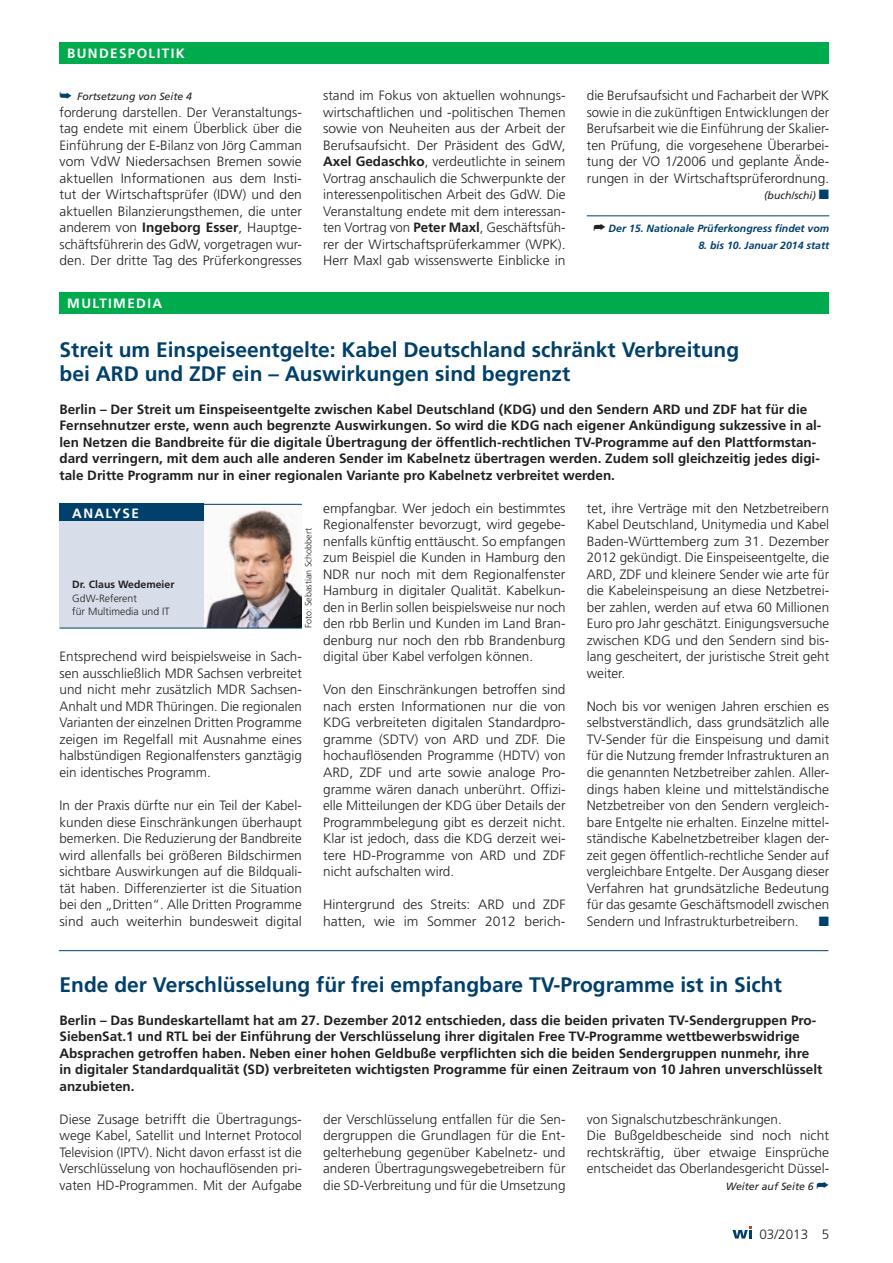
<style>
.page{position:relative;width:893px;height:1263px;background:#fff}
.page>*{position:absolute;margin:0;border:0;box-sizing:border-box;transform-origin:0 0}
.t1{font:700 21px/24px "Frutiger";color:#00406a}
.t2{font:300 13.5px/16.5px "Frutiger";color:#231f20;text-align:justify}
.t3{font:700 13.5px/16.5px "Frutiger";color:#231f20}
.t4{font:700 13.5px "Frutiger";letter-spacing:.1em;color:#fff}
.t5{font:13.5px "Zapf Dingbats";color:#00406a}
.t6{font:italic 700 10.5px "Frutiger";color:#00406a}
.t7{font:italic 10.5px "Frutiger";color:#231f20}
.t8{font:300 10.5px/13.5px "Frutiger";color:#231f20}
.t9{font:700 10.5px "Frutiger";color:#231f20}
.t10{font:300 9px "Frutiger";color:#231f20}
.s1{color:#00406a}
.s2{font-weight:700}
.s3{color:#231f20}
</style>
<div class="page">
<hr style="left:587px;top:215px;width:242px;height:1px;background:#00406a">
<div style="left:59px;top:43px;width:769px;height:21px;background:#00ab4d"></div>
<div style="left:59px;top:293px;width:769px;height:21px;background:#00ab4d"></div>
<hr style="left:59px;top:950px;width:769px;height:1px;background:#00406a">
<div style="left:60px;top:504px;width:149px;height:124px;background:#d7dee9"></div>
<div style="left:60px;top:504px;width:144px;height:17px;background:#00406a"></div>
<img style="left:204px;top:505px;width:98px;height:123px">
<hr style="left:60px;top:628px;width:242px;height:1px;background:#00406a">
<hr style="left:60px;top:504px;width:242px;height:1px;background:#00406a">
<svg style="left:732px;top:1226px;width:20px;height:12px"></svg>
<p class="t4" style="left:67px;top:46px;width:42px">Bundesp</p>
<p class="t4" style="left:137px;top:46px;width:42px">olitik</p>
<p class="t7" style="left:60px;top:91px;width:134px"><span class="s1">➥</span> Fortsetzung von Seite 4</p>
<p class="t2" style="left:60px;top:104px;width:244px">forderung darstellen. Der Veranstaltungs&shy;tag endete mit einem Überblick über die Einführung der E-Bilanz von Jörg Camman vom VdW Niedersachsen Bremen sowie aktuellen Informationen aus dem Insti&shy;tut der Wirtschaftsprüfer (IDW) und den aktuellen Bilanzierungsthemen, die unter anderem von <span class="s2">Ingeborg Esser</span>, Hauptge&shy;schäftsführerin des GdW, vorgetragen wur&shy;den. Der dritte Tag des Prüferkongresses</p>
<p class="t4" style="left:67px;top:296px;width:51px">Multimedia</p>
<p class="t2" style="left:323px;top:88px;width:244px">stand im Fokus von aktuellen wohnungs&shy;wirtschaftlichen und -politischen Themen sowie von Neuheiten aus der Arbeit der Berufsaufsicht. Der Präsident des GdW, <span class="s2">Axel Gedaschko</span>, verdeutlichte in seinem Vortrag anschaulich die Schwerpunkte der interessenpolitischen Arbeit des GdW. Die Veranstaltung endete mit dem interessan&shy;ten Vortrag von <span class="s2">Peter Maxl</span>, Geschäftsfüh&shy;rer der Wirtschaftsprüferkammer (WPK).<br>Herr Maxl gab wissenswerte Einblicke in</p>
<p class="t2" style="left:587px;top:88px;width:244px">die Berufsaufsicht und Facharbeit der WPK sowie in die zukünftigen Entwicklungen der Berufsarbeit wie die Einführung der Skalier&shy;ten Prüfung, die vorgesehene Überarbei&shy;tung der VO 1/2006 und geplante Ände&shy;rungen in der Wirtschaftsprüferordnung.</p>
<p class="t7" style="left:764px;top:190px;width:67px">(buch/schi) <span class="s1">■</span></p>
<p class="t6" style="left:593px;top:223px;width:237px"><span class="s3">➦</span> Der 15. Nationale Prüferkongress findet vom</p>
<p class="t6" style="left:698px;top:239px;width:132px">8. bis 10. Januar 2014 statt</p>
<h1 class="t1" style="left:60px;top:338px;width:681px">Streit um Einspeiseentgelte: Kabel Deutschland schränkt Verbreitung bei ARD und ZDF ein – Auswirkungen sind begrenzt</h1>
<p class="t3" style="left:60px;top:401px;width:763px">Berlin – Der Streit um Einspeiseentgelte zwischen Kabel Deutschland (KDG) und den Sendern ARD und ZDF hat für die Fernsehnutzer erste, wenn auch begrenzte Auswirkungen. So wird die KDG nach eigener Ankündigung sukzessive in al&shy;len Netzen die Bandbreite für die digitale Übertragung der öffentlich-rechtlichen TV-Programme auf den Plattformstan&shy;dard verringern, mit dem auch alle anderen Sender im Kabelnetz übertragen werden. Zudem soll gleichzeitig jedes digi&shy;tale Dritte Programm nur in einer regionalen Variante pro Kabelnetz verbreitet werden.</p>
<p class="t4" style="left:72px;top:505px;width:59px">Analyse</p>
<p class="t9" style="left:72px;top:578px;width:104px">Dr. Claus Wedemeier</p>
<p class="t8" style="left:72px;top:591px;width:99px">GdW-Referent<br>für Multimedia und IT</p>
<p class="t10" style="left:303px;top:628px;width:102px;rotate:-90deg">Foto: Sebastian Schobbert</p>
<p class="t2" style="left:60px;top:649px;width:244px">Entsprechend wird beispielsweise in Sach&shy;sen ausschließlich MDR Sachsen verbreitet und nicht mehr zusätzlich MDR Sachsen-Anhalt und MDR Thüringen. Die regionalen Varianten der einzelnen Dritten Programme zeigen im Regelfall mit Ausnahme eines halbstündigen Regionalfensters ganztägig ein identisches Programm.</p>
<p class="t2" style="left:60px;top:797px;width:244px">In der Praxis dürfte nur ein Teil der Kabel&shy;kunden diese Einschränkungen überhaupt bemerken. Die Reduzierung der Bandbreite wird allenfalls bei größeren Bildschirmen sichtbare Auswirkungen auf die Bildquali&shy;tät haben. Differenzierter ist die Situation bei den „Dritten“. Alle Dritten Programme sind auch weiterhin bundesweit digital</p>
<p class="t2" style="left:323px;top:500px;width:244px">empfangbar. Wer jedoch ein bestimmtes Regionalfenster bevorzugt, wird gegebe&shy;nenfalls künftig enttäuscht. So empfangen zum Beispiel die Kunden in Hamburg den NDR nur noch mit dem Regionalfenster Hamburg in digitaler Qualität. Kabelkun&shy;den in Berlin sollen beispielsweise nur noch den rbb Berlin und Kunden im Land Bran&shy;denburg nur noch den rbb Brandenburg digital über Kabel verfolgen können.</p>
<p class="t2" style="left:323px;top:682px;width:244px">Von den Einschränkungen betroffen sind nach ersten Informationen nur die von KDG verbreiteten digitalen Standardpro&shy;gramme (SDTV) von ARD und ZDF. Die hochauflösenden Programme (HDTV) von ARD, ZDF und arte sowie analoge Pro&shy;gramme wären danach unberührt. Offizi&shy;elle Mitteilungen der KDG über Details der Programmbelegung gibt es derzeit nicht.<br>Klar ist jedoch, dass die KDG derzeit wei&shy;tere HD-Programme von ARD und ZDF nicht aufschalten wird.</p>
<p class="t2" style="left:323px;top:896px;width:244px">Hintergrund des Streits: ARD und ZDF hatten, wie im Sommer 2012 berich-</p>
<p class="t2" style="left:587px;top:500px;width:244px">tet, ihre Verträge mit den Netzbetreibern Kabel Deutschland, Unitymedia und Kabel Baden-Württemberg zum 31. Dezember 2012 gekündigt. Die Einspeiseentgelte, die ARD, ZDF und kleinere Sender wie arte für die Kabeleinspeisung an diese Netzbetrei&shy;ber zahlen, werden auf etwa 60 Millionen Euro pro Jahr geschätzt. Einigungsversuche zwischen KDG und den Sendern sind bis&shy;lang gescheitert, der juristische Streit geht weiter.</p>
<p class="t2" style="left:587px;top:698px;width:244px">Noch bis vor wenigen Jahren erschien es selbstverständlich, dass grundsätzlich alle TV-Sender für die Einspeisung und damit für die Nutzung fremder Infrastrukturen an die genannten Netzbetreiber zahlen. Aller&shy;dings haben kleine und mittelständische Netzbetreiber von den Sendern vergleich&shy;bare Entgelte nie erhalten. Einzelne mittel&shy;ständische Kabelnetzbetreiber klagen der&shy;zeit gegen öffentlich-rechtliche Sender auf vergleichbare Entgelte. Der Ausgang dieser Verfahren hat grundsätzliche Bedeutung für das gesamte Geschäftsmodell zwischen Sendern und Infrastrukturbetreibern.</p>
<p class="t5" style="left:819px;top:914px;width:12px">■</p>
<h1 class="t1" style="left:60px;top:972px;width:724px">Ende der Verschlüsselung für frei empfangbare TV-Programme ist in Sicht</h1>
<p class="t3" style="left:60px;top:1012px;width:764px">Berlin – Das Bundeskartellamt hat am 27. Dezember 2012 entschieden, dass die beiden privaten TV-Sendergruppen Pro-SiebenSat.1 und RTL bei der Einführung der Verschlüsselung ihrer digitalen Free TV-Programme wettbewerbswidrige Absprachen getroffen haben. Neben einer hohen Geldbuße verpflichten sich die beiden Sendergruppen nunmehr, ihre in digitaler Standardqualität (SD) verbreiteten wichtigsten Programme für einen Zeitraum von 10 Jahren unverschlüsselt anzubieten.</p>
<p class="t2" style="left:60px;top:1111px;width:244px">Diese Zusage betrifft die Übertragungs&shy;wege Kabel, Satellit und Internet Protocol Television (IPTV). Nicht davon erfasst ist die Verschlüsselung von hochauflösenden pri&shy;vaten HD-Programmen. Mit der Aufgabe</p>
<p class="t2" style="left:323px;top:1111px;width:244px">der Verschlüsselung entfallen für die Sen&shy;dergruppen die Grundlagen für die Ent&shy;gelterhebung gegenüber Kabelnetz- und anderen Übertragungswegebetreibern für die SD-Verbreitung und für die Umsetzung</p>
<p class="t2" style="left:587px;top:1111px;width:244px;text-align:left">von Signalschutzbeschränkungen.<br>Die Bußgeldbescheide sind noch nicht rechtskräftig, über etwaige Einsprüche entscheidet das Oberlandesgericht Düssel-</p>
<p class="t7" style="left:726px;top:1180px;width:105px">Weiter auf Seite 6 <span class="s1">➦</span></p>
<p class="t2" style="left:759px;top:1226px;width:71px">03/2013 5</p>
</div>
